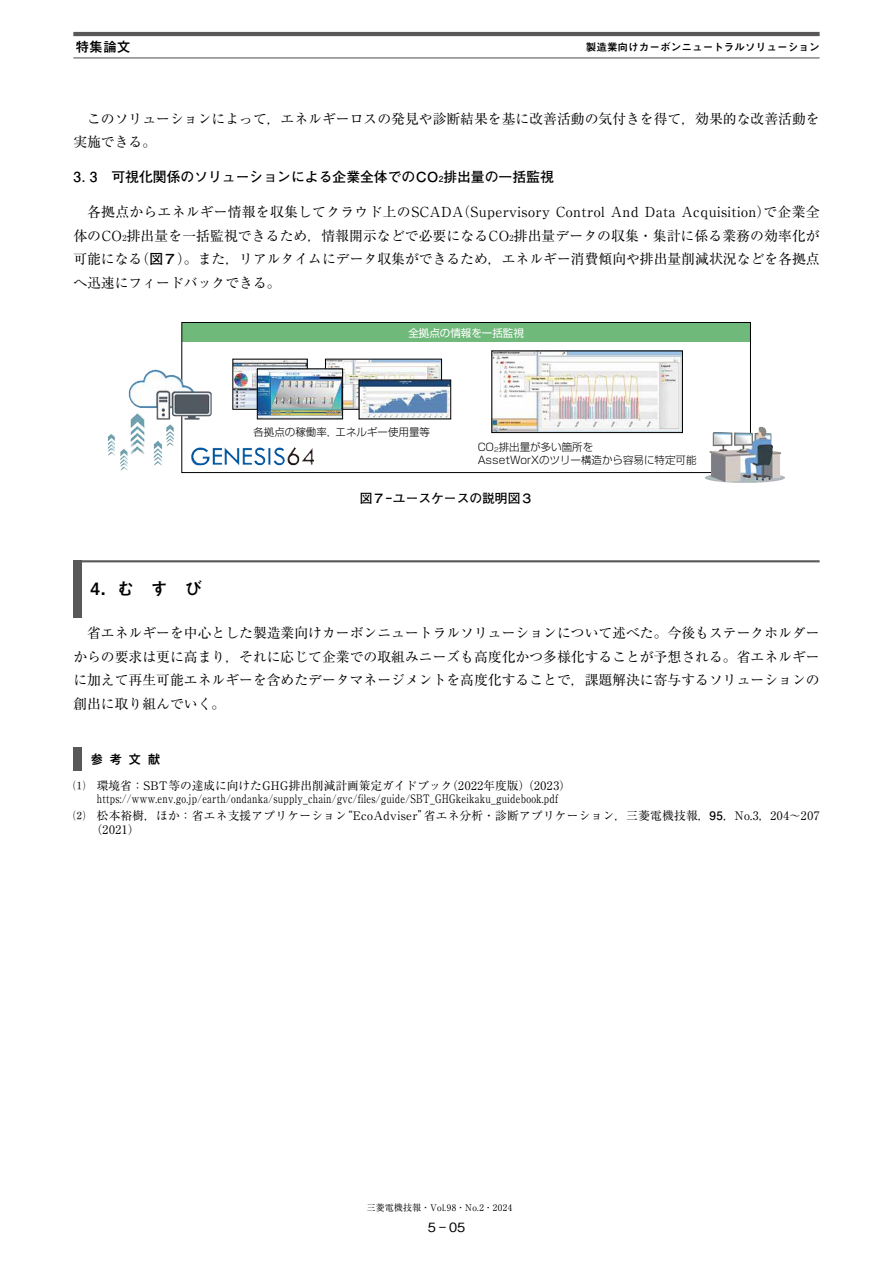
<style>
.page{position:relative;width:893px;height:1263px;background:#fff}
.page>*{position:absolute;margin:0;border:0;box-sizing:border-box;transform-origin:0 0}
.t1{font:700 16.95px "Mi Go MB1 Std De";color:#000}
.t2{font:13.8px/23.4px "Ryumin Pro";color:#000;text-align:justify}
.t3{font:700 13.8px "Futo Go B101 Pro";color:#000}
.t4{font:700 13.8px "Mi Go MB1 Std De";color:#000}
.t5{font:700 12.75px "Futo Go B101 Pro";color:#000}
.t6{font:700 12.75px "Mi Go MB1 Std De";color:#000}
.t7{font:500 12.75px "Gothic BBB Pro";color:#000}
.t8{font:11.7px/13.8px "Ryumin Pro";letter-spacing:.03em;color:#000}
.t9{font:700 10.65px "Mi Go MB1 Std De";color:#000}
.t10{font:300 10.5px/12.8px "Shin Go Pro";color:#000}
.t11{font:10.5px "Shin Go Pro";color:#fff}
.t12{font:9px "Ryumin Pro";letter-spacing:.03em;color:#000}
.s1{font-size:8.25px}
.s2{font-family:"Futo Go B101 Pro";font-weight:700}
.s3{font-size:6px}
</style>
<div class="page">
<hr style="left:73px;top:32px;width:747px;height:4px;background:#595757">
<hr style="left:73px;top:57px;width:747px;height:1px;background:#595757">
<div style="left:73px;top:560px;width:9px;height:58px;background:#595757"></div>
<hr style="left:73px;top:560px;width:747px;height:2px;background:#595757">
<div style="left:73px;top:747px;width:9px;height:24px;background:#595757"></div>
<div style="left:182px;top:322px;width:568px;height:20px;background:#6fb97a"></div>
<div style="left:181px;top:322px;width:570px;height:151px;border:1px solid #000"></div>
<img style="left:274px;top:447px;width:25px;height:18px">
<img style="left:705px;top:427px;width:80px;height:56px">
<img style="left:129px;top:370px;width:83px;height:50px">
<img style="left:256px;top:359px;width:195px;height:60px">
<div style="left:257px;top:369px;width:86px;height:50px;border:1px solid #000"></div>
<img style="left:232px;top:359px;width:76px;height:51px">
<svg style="left:325px;top:359px;width:117px;height:21px"></svg>
<svg style="left:343px;top:409px;width:16px;height:1px"></svg>
<img style="left:494px;top:353px;width:187px;height:78px">
<div style="left:492px;top:351px;width:191px;height:82px;border:1px solid #000"></div>
<p class="t4" style="left:75px;top:36px;width:57px">特集論文</p>
<p class="t9" style="left:586px;top:39px;width:235px">製造業向けカーボンニュートラルソリューション</p>
<p class="t2" style="left:73px;top:106px;width:748px;text-indent:14px">このソリューションによって，エネルギーロスの発見や診断結果を基に改善活動の気付きを得て，効果的な改善活動を実施できる。</p>
<p class="t3" style="left:73px;top:166px;width:482px">3. 3　可視化関係のソリューションによる企業全体でのCO<span class="s1">2</span>排出量の一括監視</p>
<p class="t2" style="left:73px;top:200px;width:748px;text-indent:14px">各拠点からエネルギー情報を収集してクラウド上のSCADA（Supervisory Control And Data Acquisition）で企業全体のCO<span class="s1">2</span>排出量を一括監視できるため，情報開示などで必要になるCO<span class="s1">2</span>排出量データの収集・集計に係る業務の効率化が可能になる（<span class="s2">図７</span>）。また，リアルタイムにデータ収集ができるため，エネルギー消費傾向や排出量削減状況などを各拠点へ迅速にフィードバックできる。</p>
<p class="t11" style="left:408px;top:324px;width:117px">全拠点の情報を一括監視</p>
<p class="t10" style="left:253px;top:424px;width:178px">各拠点の稼働率，エネルギー使用量等</p>
<p class="t10" style="left:478px;top:439px;width:220px">CO<span class="s3">2</span>排出量が多い箇所を<br>AssetWorXのツリー構造から容易に特定可能</p>
<p class="t5" style="left:360px;top:488px;width:175px">図７－ユースケースの説明図３</p>
<p class="t1" style="left:90px;top:576px;width:113px">4．む　す　び</p>
<p class="t2" style="left:73px;top:620px;width:748px;text-indent:14px">省エネルギーを中心とした製造業向けカーボンニュートラルソリューションについて述べた。今後もステークホルダーからの要求は更に高まり，それに応じて企業での取組みニーズも高度化かつ多様化することが予想される。省エネルギーに加えて再生可能エネルギーを含めたデータマネージメントを高度化することで，課題解決に寄与するソリューションの創出に取り組んでいく。</p>
<p class="t6" style="left:90px;top:750px;width:72px">参　考　文　献</p>
<p class="t8" style="left:97px;top:777px;width:476px;text-indent:-23px">⑴ 環境省：SBT等の達成に向けたGHG排出削減計画策定ガイドブック（2022年度版）（2023）https://www.env.go.jp/earth/ondanka/supply_chain/gvc/files/guide/SBT_GHGkeikaku_guidebook.pdf</p>
<p class="t8" style="left:91px;top:808px;width:730px;text-indent:-18px">⑵ 松本裕樹，ほか：省エネ支援アプリケーション“EcoAdviser”省エネ分析・診断アプリケーション，三菱電機技報，<span class="s2">95</span>，No.3，204～207（2021）</p>
<p class="t12" style="left:367px;top:1201px;width:147px">三菱電機技報・Vol.98・No.2・2024</p>
<p class="t7" style="left:428px;top:1217px;width:39px">5－05</p>
</div>
